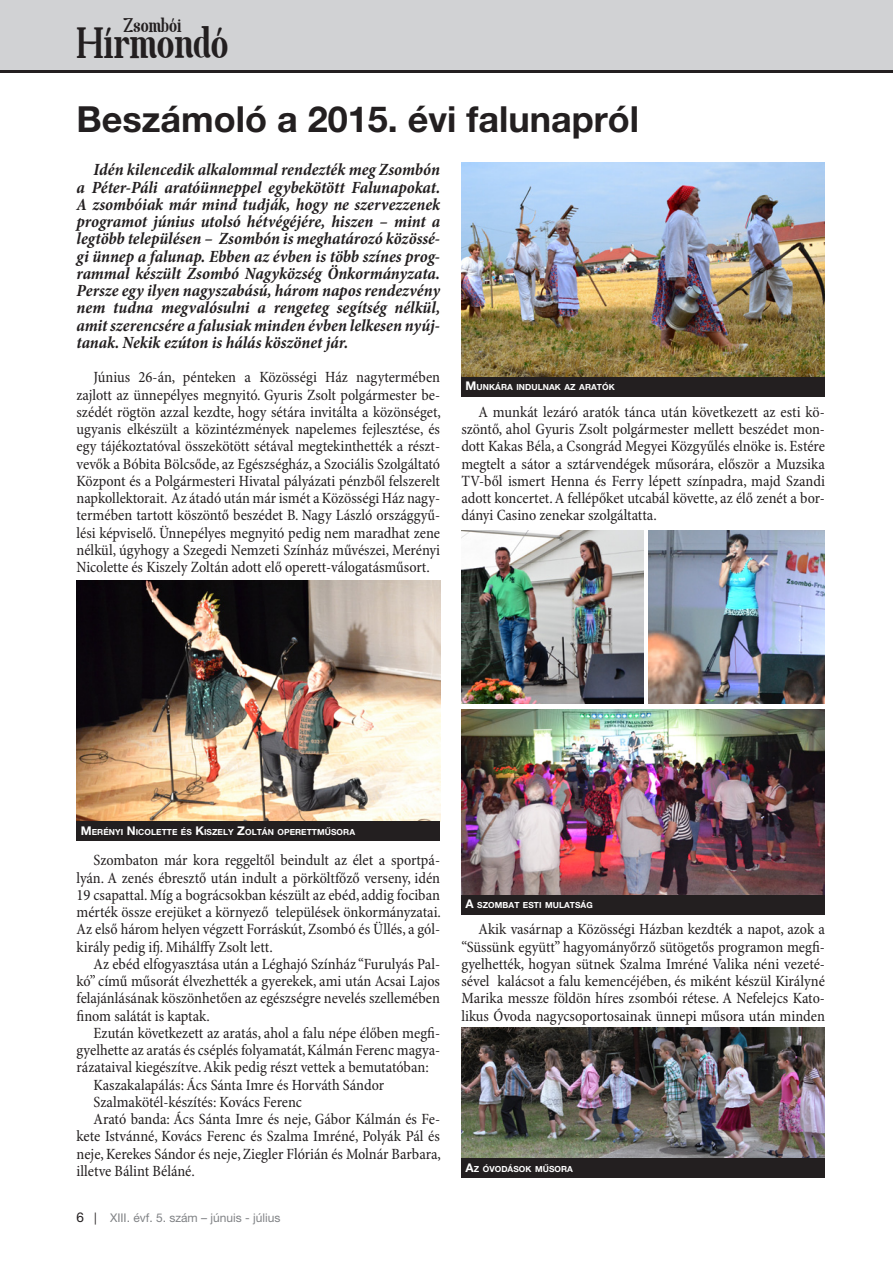
<style>
.page{position:relative;width:893px;height:1263px;background:#fff}
.page>*{position:absolute;margin:0;border:0;box-sizing:border-box;transform-origin:0 0}
.t1{font:41.7px "Spatha Serif";color:#231f20}
.cim_2has{font:700 36px "Helvetica Neue LT Pro";color:#231f20}
.t2{font:18.9px "Spatha Serif";color:#231f20}
.lead{font:italic 700 condensed 17.25px/17.2px "Minion Pro";color:#231f20;text-align:justify}
.kenyer{font:condensed 15.75px/17.2px "Minion Pro";color:#231f20;text-align:justify}
.t3{font:12px "Helvetica Neue LT Pro";color:#808285}
.kepalal{font:700 8.4px "Helvetica Neue LT Pro";letter-spacing:.005em;color:#fff}
.s1{font-size:12px}
.s2{font-size:13.5px;color:#231f20}
.s3{color:#231f20}
</style>
<div class="page">
<div style="left:0;top:0;width:893px;height:72px;background:#d1d2d4"></div>
<hr style="left:0;top:70px;width:893px;height:2px;background:#231f20">
<img style="left:461px;top:1027px;width:364px;height:132px">
<div style="left:461px;top:1159px;width:364px;height:19px;background:#231f20"></div>
<img style="left:77px;top:580px;width:363px;height:242px">
<div style="left:77px;top:822px;width:363px;height:19px;background:#231f20"></div>
<img style="left:461px;top:163px;width:364px;height:214px">
<div style="left:461px;top:377px;width:364px;height:19px;background:#231f20"></div>
<img style="left:461px;top:531px;width:182px;height:173px">
<img style="left:648px;top:531px;width:177px;height:173px">
<img style="left:461px;top:710px;width:364px;height:185px">
<div style="left:461px;top:895px;width:364px;height:19px;background:#231f20"></div>
<p class="t2" style="left:124px;top:13px;width:59px">Zsombói</p>
<h1 class="t1" style="left:77px;top:17px;width:153px">Hírmondó</h1>
<p class="cim_2has" style="left:77px;top:97px;width:564px">Beszámoló a 2015. évi falunapról</p>
<p class="lead" style="left:77px;top:161px;width:365px;text-indent:17px">Idén kilencedik alkalommal rendezték meg Zsombón a Péter-Páli aratóünneppel egybekötött Falunapokat.<br>A zsombóiak már mind tudják, hogy ne szervezzenek programot június utolsó hétvégéjére, hiszen – mint a legtöbb településen – Zsombón is meghatározó közössé&shy;gi ünnep a falunap. Ebben az évben is több színes prog&shy;rammal készült Zsombó Nagyközség Önkormányzata.<br>Persze egy ilyen nagyszabású, három napos rendezvény nem tudna megvalósulni a rengeteg segítség nélkül, amit szerencsére a falusiak minden évben lelkesen nyúj&shy;tanak. Nekik ezúton is hálás köszönet jár.</p>
<p class="kenyer" style="left:77px;top:369px;width:366px;text-indent:17px">Június 26-án, pénteken a Közösségi Ház nagytermében zajlott az ünnepélyes megnyitó. Gyuris Zsolt polgármester be&shy;szédét rögtön azzal kezdte, hogy sétára invitálta a közönséget, ugyanis elkészült a közintézmények napelemes fejlesztése, és egy tájékoztatóval összekötött sétával megtekinthették a részt&shy;vevők a Bóbita Bölcsőde, az Egészségház, a Szociális Szolgáltató Központ és a Polgármesteri Hivatal pályázati pénzből felszerelt napkollektorait. Az átadó után már ismét a Közösségi Ház nagy&shy;termében tartott köszöntő beszédet B. Nagy László országgyű&shy;lési képviselő. Ünnepélyes megnyitó pedig nem maradhat zene nélkül, úgyhogy a Szegedi Nemzeti Színház művészei, Merényi Nicolette és Kiszely Zoltán adott elő operett-válogatásműsort.</p>
<p class="kepalal" style="left:466px;top:382px;width:151px"><span class="s1">M</span> UNKÁRA INDULNAK AZ ARATÓK</p>
<p class="kenyer" style="left:461px;top:404px;width:365px;text-indent:17px">A munkát lezáró aratók tánca után következett az esti kö&shy;szöntő, ahol Gyuris Zsolt polgármester mellett beszédet mon&shy;dott Kakas Béla, a Csongrád Megyei Közgyűlés elnöke is. Estére megtelt a sátor a sztárvendégek műsorára, először a Muzsika TV-ből ismert Henna és Ferry lépett színpadra, majd Szandi adott koncertet. A fellépőket utcabál követte, az élő zenét a bor&shy;dányi Casino zenekar szolgáltatta.</p>
<p class="kepalal" style="left:81px;top:826px;width:276px"><span class="s1">M</span> ERÉNYI <span class="s1">N</span> ICOLETTE ÉS <span class="s1">K</span>ISZELY <span class="s1">Z</span>OLTÁN OPERETTMŰSORA</p>
<p class="kenyer" style="left:77px;top:852px;width:366px;text-indent:17px">Szombaton már kora reggeltől beindult az élet a sportpá&shy;lyán. A zenés ébresztő után indult a pörköltfőző verseny, idén 19 csapattal. Míg a bográcsokban készült az ebéd, addig fociban mérték össze erejüket a környező települések önkormányzatai.<br>Az első három helyen végzett Forráskút, Zsombó és Üllés, a gól&shy;király pedig ifj. Mihálffy Zsolt lett.</p>
<p class="kenyer" style="left:77px;top:956px;width:365px;text-indent:17px">Az ebéd elfogyasztása után a Léghajó Színház “Furulyás Pal&shy;kó” című műsorát élvezhették a gyerekek, ami után Acsai Lajos felajánlásának köszönhetően az egészségre nevelés szellemében finom salátát is kaptak.</p>
<p class="kenyer" style="left:77px;top:1025px;width:365px;text-indent:17px">Ezután következett az aratás, ahol a falu népe élőben megfi&shy;gyelhette az aratás és cséplés folyamatát, Kálmán Ferenc magya&shy;rázataival kiegészítve. Akik pedig részt vettek a bemutatóban:</p>
<p class="kenyer" style="left:94px;top:1077px;width:292px">Kaszakalapálás: Ács Sánta Imre és Horváth Sándor</p>
<p class="kenyer" style="left:94px;top:1094px;width:210px">Szalmakötél-készítés: Kovács Ferenc</p>
<p class="kenyer" style="left:77px;top:1111px;width:366px;text-indent:17px">Arató banda: Ács Sánta Imre és neje, Gábor Kálmán és Fe&shy;kete Istvánné, Kovács Ferenc és Szalma Imréné, Polyák Pál és neje, Kerekes Sándor és neje, Ziegler Flórián és Molnár Barbara, illetve Bálint Béláné.</p>
<p class="t3" style="left:77px;top:1210px;width:205px"><span class="s2">6</span> <span class="s3">|</span> XIII. évf. 5. szám – júnuis - július</p>
<p class="kepalal" style="left:466px;top:900px;width:129px"><span class="s1">A</span> SZOMBAT ESTI MULATSÁG</p>
<p class="kenyer" style="left:461px;top:921px;width:365px;text-indent:17px">Akik vasárnap a Közösségi Házban kezdték a napot, azok a “Süssünk együtt” hagyományőrző sütögetős programon megfi&shy;gyelhették, hogyan sütnek Szalma Imréné Valika néni vezeté&shy;sével kalácsot a falu kemencéjében, és miként készül Királyné Marika messze földön híres zsombói rétese. A Nefelejcs Kato&shy;likus Óvoda nagycsoportosainak ünnepi műsora után minden</p>
<p class="kepalal" style="left:466px;top:1163px;width:109px"><span class="s1">A</span>Z ÓVODÁSOK MŰSORA</p>
</div>
